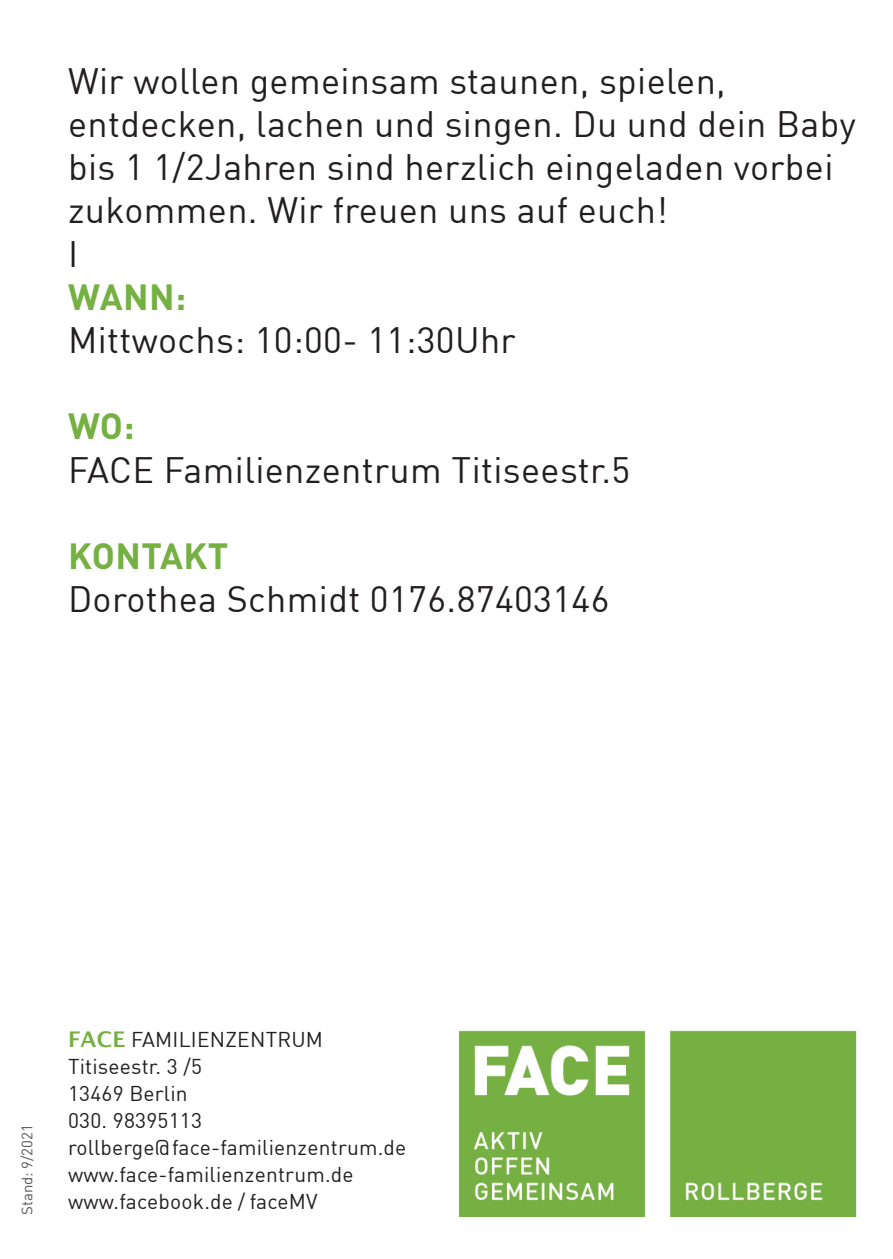
<style>
.page{position:relative;width:893px;height:1259px;background:#fff}
.page>*{position:absolute;margin:0;border:0;box-sizing:border-box;transform-origin:0 0}
.t1{font:36px/43.2px "DIN";letter-spacing:.01em;color:#231f20}
.t2{font:700 36px "DIN";letter-spacing:.01em;color:#75b042}
.t3{font:21px/27px "DIN";letter-spacing:.01em;color:#231f20}
.t4{font:15px "DIN";color:#57585a}
.s1{font-family:"Lucida Grande";font-weight:700;font-size:21.6px;color:#75b042}
</style>
<div class="page">
<img style="left:459px;top:1030px;width:398px;height:186px">
<p class="t1" style="left:68px;top:58px;width:789px">Wir wollen gemeinsam staunen, spielen, entdecken, lachen und singen. Du und dein Baby bis 1 1/2Jahren sind herzlich eingeladen vorbei zukommen. Wir freuen uns auf euch!<br>I</p>
<p class="t2" style="left:68px;top:284px;width:120px">WANN:</p>
<p class="t1" style="left:68px;top:317px;width:449px">Mittwochs: 10:00- 11:30Uhr</p>
<p class="t2" style="left:68px;top:414px;width:68px">WO:</p>
<p class="t1" style="left:68px;top:447px;width:564px">FACE Familienzentrum Titiseestr.5</p>
<p class="t2" style="left:68px;top:543px;width:162px">KONTAKT</p>
<p class="t1" style="left:68px;top:576px;width:543px">Dorothea Schmidt 0176.87403146</p>
<p class="t4" style="left:18px;top:1215px;width:92px;rotate:-90deg">Stand: 9/2021</p>
<p class="t3" style="left:68px;top:1025px;width:340px"><span class="s1">FACE</span> FAMILIENZENTRUM<br>Titiseestr. 3 /5<br>13469 Berlin<br>030. 98395113 rollberge@face-familienzentrum.de www.face-familienzentrum.de www.facebook.de / faceMV</p>
</div>
